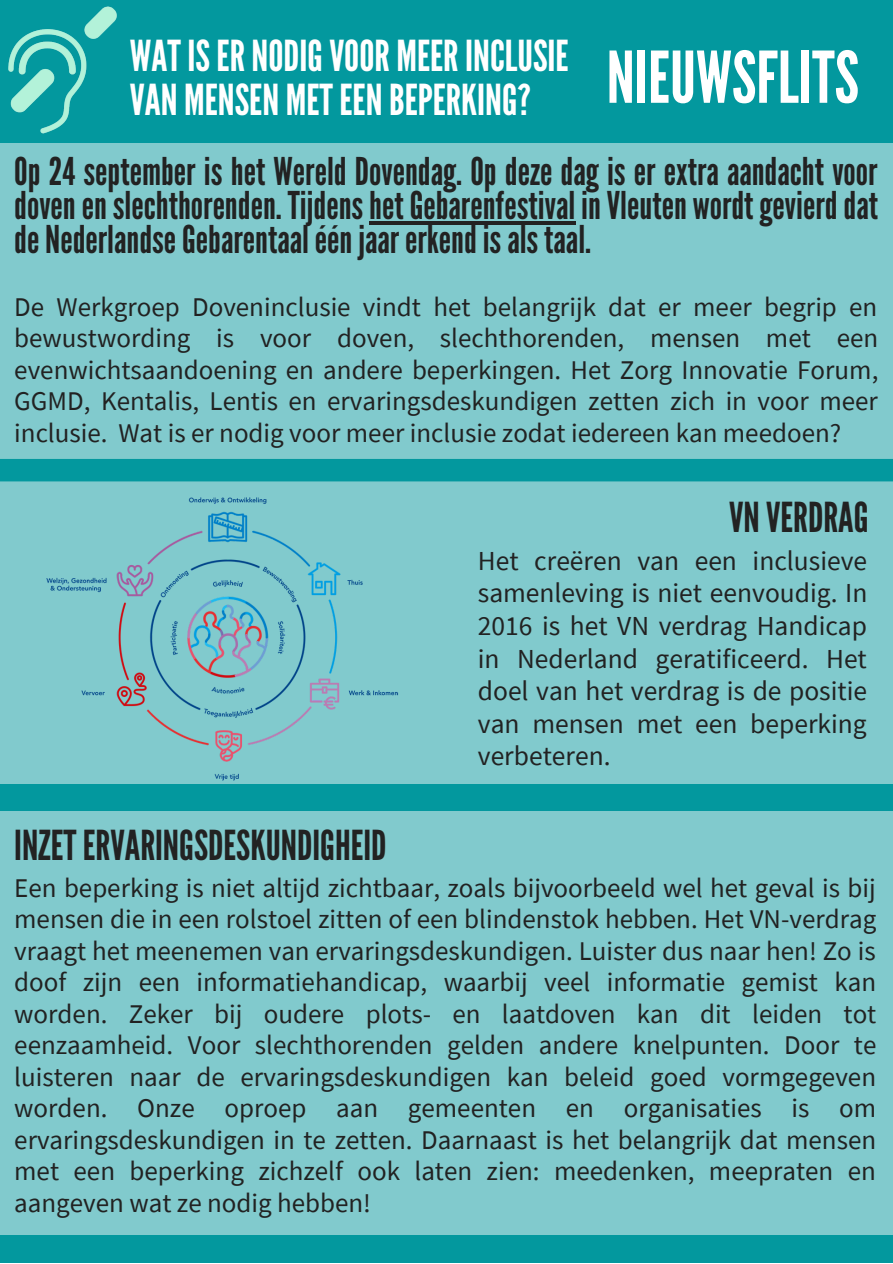
<style>
.page{position:relative;width:893px;height:1264px;background:#fff}
.page>*{position:absolute;margin:0;border:0;box-sizing:border-box;transform-origin:0 0}
.t1{font:71.1px "League Gothic";color:#fff}
.t2{font:42.6px/43.8px "League Gothic";color:#fff}
.t3{font:41.25px "League Gothic";color:#222}
.t4{font:38.25px/33.8px "League Gothic";color:#222;text-align:justify}
.t5{font:27.45px/32.5px "Source Sans Pro";color:#222;text-align:justify}
.t6{font:27px/31.5px "Source Sans Pro";color:#222;text-align:justify}
</style>
<div class="page">
<div style="left:0;top:0;width:892px;height:1262px;background:#03989e"></div>
<img style="left:8px;top:6px;width:109px;height:128px">
<div style="left:0;top:811px;width:892px;height:268px;background:#81cacd"></div>
<div style="left:0;top:1016px;width:892px;height:218px;background:#81cacd"></div>
<div style="left:0;top:144px;width:892px;height:639px;background:#81cacd"></div>
<hr style="left:369px;top:221px;width:206px;height:4px;background:#222">
<div style="left:0;top:459px;width:892px;height:22px;background:#03989e"></div>
<img style="left:41px;top:497px;width:362px;height:287px">
<h2 class="t2" style="left:130px;top:35px;width:440px">WATISERNODIGVOOR MEERINCLUSIE<br>VAN MENSEN METEENBEPERKING?</h2>
<h1 class="t1" style="left:606px;top:36px;width:254px">NIEUWSFLITS</h1>
<h3 class="t4" style="left:14px;top:156px;width:865px">Op 24 september is het Wereld Dovendag. Op deze dag is er extra aandacht voor dovenenslechthorenden.TijdenshetGebarenfestival inVleuten wordtgevierddat deNederlandseGebarentaaléénjaarerkendisalstaal.</h3>
<p class="t6" style="left:14px;top:290px;width:865px">De Werkgroep Doveninclusie vindt het belangrijk dat er meer begrip en bewustwording is voor doven, slechthorenden, mensen met een evenwichtsaandoening en andere beperkingen. Het Zorg Innovatie Forum, GGMD, Kentalis, Lentis en ervaringsdeskundigen zetten zich in voor meer inclusie. Wat is er nodig voor meer inclusie zodat iedereen kan meedoen?</p>
<h3 class="t3" style="left:729px;top:493px;width:141px">VNVERDRAG</h3>
<p class="t5" style="left:478px;top:543px;width:391px">Het creëren van een inclusieve samenleving is niet eenvoudig. In 2016 is het VN verdrag Handicap in Nederland geratificeerd. Het doel van het verdrag is de positie van mensen met een beperking verbeteren.</p>
<h3 class="t3" style="left:14px;top:821px;width:374px">INZETERVARINGSDESKUNDIGHEID</h3>
<p class="t6" style="left:14px;top:871px;width:863px">Een beperking is niet altijd zichtbaar, zoals bijvoorbeeld wel het geval is bij mensen die in een rolstoel zitten of een blindenstok hebben. Het VN-verdrag vraagt het meenemen van ervaringsdeskundigen. Luister dus naar hen! Zo is doof zijn een informatiehandicap, waarbij veel informatie gemist kan worden. Zeker bij oudere plots- en laatdoven kan dit leiden tot eenzaamheid. Voor slechthorenden gelden andere knelpunten. Door te luisteren naar de ervaringsdeskundigen kan beleid goed vormgegeven worden. Onze oproep aan gemeenten en organisaties is om ervaringsdeskundigen in te zetten. Daarnaast is het belangrijk dat mensen met een beperking zichzelf ook laten zien: meedenken, meepraten en aangeven wat ze nodig hebben!</p>
</div>
